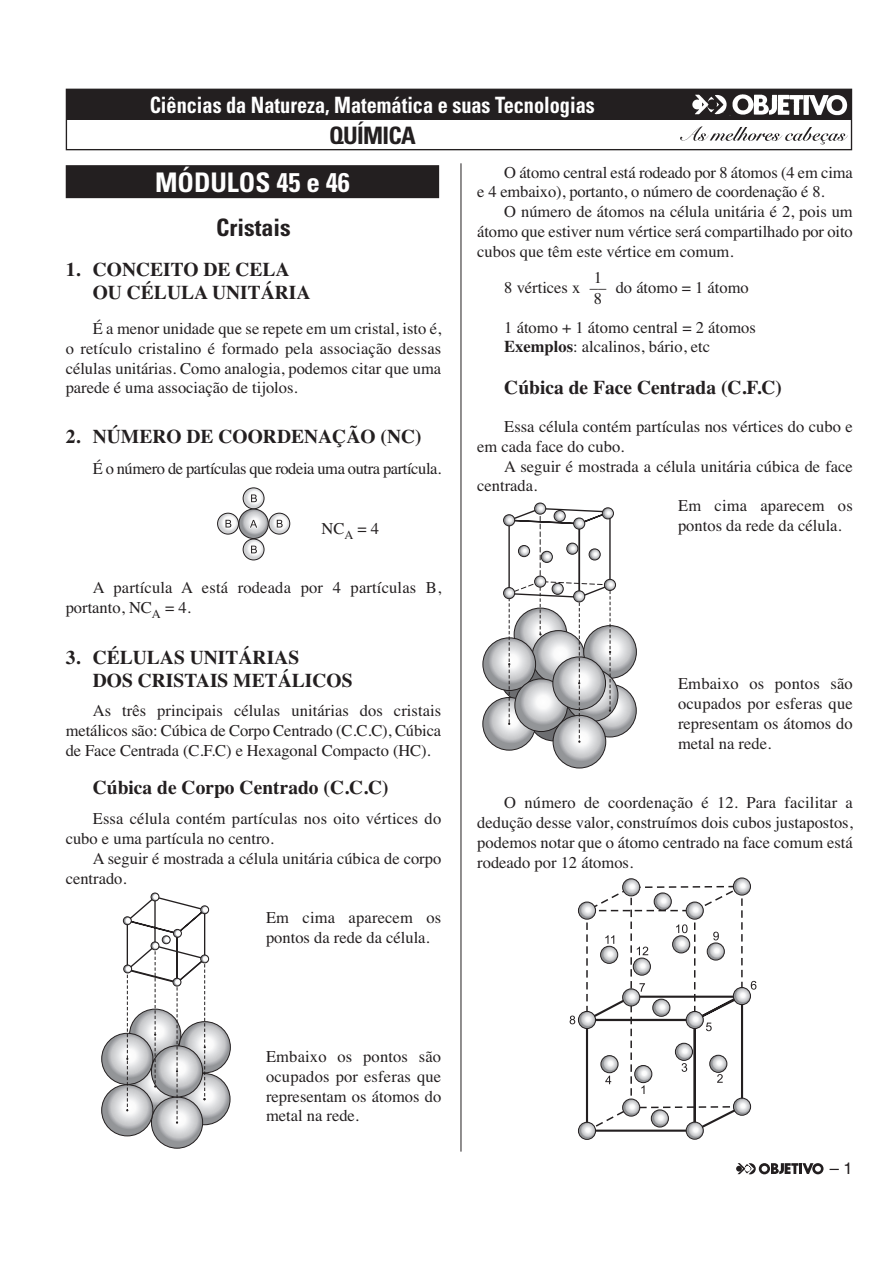
<style>
.page{position:relative;width:893px;height:1263px;background:#fff}
.page>*{position:absolute;margin:0;border:0;box-sizing:border-box;transform-origin:0 0}
.t1{font:700 condensed 27px "Univers";color:#fff}
.t2{font:700 condensed 24px "Univers";color:#231f20}
.t3{font:700 condensed 24px "Univers";letter-spacing:-.03em;color:#231f20}
.t4{font:700 condensed 22.5px "Univers";color:#fff;scale:.9 1}
.t5{font:700 19.5px/23.4px "Times";color:#231f20}
.t6{font:16.5px/19.8px "Times";color:#231f20}
.t7{font:16.5px "Times";letter-spacing:-.025em;color:#231f20}
.t8{font:16.5px "Helvetica";color:#231f20}
.s1{font-weight:700}
</style>
<div class="page">
<div style="left:67px;top:167px;width:371px;height:30px;background:#231f20"></div>
<div style="left:66px;top:165px;width:373px;height:33px;border:1px solid #231f20"></div>
<svg style="left:179px;top:1074px;width:51px;height:51px"></svg>
<svg style="left:151px;top:1097px;width:52px;height:51px"></svg>
<svg style="left:179px;top:1022px;width:51px;height:51px"></svg>
<svg style="left:102px;top:1033px;width:51px;height:51px"></svg>
<svg style="left:102px;top:1085px;width:51px;height:51px"></svg>
<div style="left:101px;top:1085px;width:52px;height:51px;border:1px solid #231f20;border-radius:50%"></div>
<svg style="left:123px;top:893px;width:86px;height:231px"></svg>
<svg style="left:243px;top:488px;width:21px;height:21px"></svg>
<div style="left:243px;top:487px;width:21px;height:22px;border:1px solid #231f20;border-radius:50%"></div>
<svg style="left:239px;top:509px;width:29px;height:30px"></svg>
<div style="left:238px;top:509px;width:31px;height:30px;border:1px solid #231f20;border-radius:50%"></div>
<svg style="left:248px;top:515px;width:11px;height:14px"></svg>
<svg style="left:251px;top:494px;width:6px;height:8px"></svg>
<svg style="left:243px;top:539px;width:21px;height:21px"></svg>
<div style="left:243px;top:539px;width:21px;height:21px;border:1px solid #231f20;border-radius:50%"></div>
<svg style="left:251px;top:546px;width:6px;height:7px"></svg>
<svg style="left:269px;top:513px;width:21px;height:21px"></svg>
<div style="left:268px;top:513px;width:22px;height:22px;border:1px solid #231f20;border-radius:50%"></div>
<svg style="left:277px;top:520px;width:5px;height:8px"></svg>
<svg style="left:217px;top:513px;width:21px;height:21px"></svg>
<div style="left:217px;top:513px;width:22px;height:22px;border:1px solid #231f20;border-radius:50%"></div>
<svg style="left:225px;top:520px;width:6px;height:8px"></svg>
<svg style="left:483px;top:697px;width:52px;height:53px"></svg>
<div style="left:482px;top:697px;width:53px;height:53px;border:1px solid #231f20;border-radius:50%"></div>
<svg style="left:583px;top:684px;width:53px;height:53px"></svg>
<svg style="left:583px;top:626px;width:53px;height:52px"></svg>
<svg style="left:483px;top:638px;width:52px;height:53px"></svg>
<svg style="left:553px;top:715px;width:52px;height:53px"></svg>
<svg style="left:503px;top:503px;width:113px;height:240px"></svg>
<svg style="left:686px;top:1122px;width:17px;height:17px"></svg>
<div style="left:686px;top:1122px;width:17px;height:18px;border:1px solid #231f20;border-radius:50%"></div>
<svg style="left:578px;top:1011px;width:17px;height:18px"></svg>
<div style="left:578px;top:1011px;width:18px;height:18px;border:1px solid #231f20;border-radius:50%"></div>
<svg style="left:733px;top:878px;width:17px;height:17px"></svg>
<div style="left:733px;top:878px;width:17px;height:17px;border:1px solid #231f20;border-radius:50%"></div>
<svg style="left:578px;top:902px;width:17px;height:17px"></svg>
<div style="left:578px;top:902px;width:18px;height:17px;border:1px solid #231f20;border-radius:50%"></div>
<svg style="left:622px;top:879px;width:17px;height:17px"></svg>
<div style="left:622px;top:878px;width:18px;height:18px;border:1px solid #231f20;border-radius:50%"></div>
<svg style="left:569px;top:1016px;width:6px;height:8px"></svg>
<svg style="left:584px;top:885px;width:172px;height:249px"></svg>
<svg style="left:578px;top:1122px;width:17px;height:17px"></svg>
<div style="left:578px;top:1122px;width:18px;height:18px;border:1px solid #231f20;border-radius:50%"></div>
<svg style="left:736px;top:1163px;width:87px;height:11px"></svg>
<div style="left:675px;top:90px;width:176px;height:30px;background:#231f20"></div>
<div style="left:66px;top:89px;width:786px;height:61px;border:1px solid #231f20"></div>
<div style="left:66px;top:90px;width:612px;height:30px;background:#231f20"></div>
<svg style="left:680px;top:126px;width:168px;height:18px"></svg>
<img style="left:692px;top:94px;width:156px;height:22px">
<hr style="left:460px;top:163px;width:1px;height:989px;background:#231f20">
<h3 class="t4" style="left:150px;top:97px;width:496px">Ciências da Natureza, Matemática e suas Tecnologias</h3>
<h2 class="t3" style="left:329px;top:127px;width:88px">QUÍMICA</h2>
<h1 class="t1" style="left:155px;top:173px;width:196px">MÓDULOS 45 e 46</h1>
<h2 class="t2" style="left:216px;top:219px;width:76px">Cristais</h2>
<p class="t5" style="left:93px;top:259px;width:219px;text-indent:-27px">1. CONCEITO DE CELA<br>OU CÉLULA UNITÁRIA</p>
<p class="t6" style="left:66px;top:320px;width:377px;text-align:justify;text-indent:27px">É a menor unidade que se repete em um cristal, isto é, o retículo cristalino é formado pela associação dessas células unitárias. Como analogia, podemos citar que uma parede é uma associação de tijolos.</p>
<p class="t5" style="left:66px;top:426px;width:357px">2. NÚMERO DE COORDENAÇÃO (NC)</p>
<p class="t7" style="left:93px;top:463px;width:350px">É o número de partículas que rodeia uma outra partícula.</p>
<p class="t6" style="left:321px;top:520px;width:59px">NC<sub>A</sub> = 4</p>
<p class="t6" style="left:66px;top:579px;width:377px;text-indent:27px">A partícula A está rodeada por 4 partículas B, portanto, NC<sub>A</sub> = 4.</p>
<p class="t5" style="left:93px;top:647px;width:261px;text-indent:-27px">3. CÉLULAS UNITÁRIAS<br>DOS CRISTAIS METÁLICOS</p>
<p class="t6" style="left:66px;top:702px;width:377px;text-align:justify;text-indent:27px">As três principais células unitárias dos cristais metálicos são: Cúbica de Corpo Centrado (C.C.C), Cú bica de Face Centrada (C.F.C) e Hexagonal Compacto (HC).</p>
<p class="t5" style="left:93px;top:778px;width:297px">Cúbica de Corpo Centrado (C.C.C)</p>
<p class="t6" style="left:66px;top:810px;width:377px;text-indent:27px">Essa célula contém partículas nos oito vértices do cubo e uma partícula no centro.</p>
<p class="t6" style="left:66px;top:850px;width:377px;text-indent:27px">A seguir é mostrada a célula unitária cúbica de corpo centrado.</p>
<p class="t6" style="left:266px;top:909px;width:177px">Em cima aparecem os pontos da rede da cé lula.</p>
<p class="t6" style="left:477px;top:164px;width:377px;text-indent:27px">O átomo central está rodeado por 8 átomos (4 em cima e 4 embaixo), portanto, o número de coordenação é 8.</p>
<p class="t6" style="left:477px;top:203px;width:377px;text-align:justify;text-indent:27px">O número de átomos na célula unitária é 2, pois um átomo que estiver num vértice será compartilhado por oito cubos que têm este vértice em comum.</p>
<p class="t6" style="left:504px;top:279px;width:78px">8 vértices x</p>
<p class="t6" style="left:615px;top:279px;width:135px">do átomo = 1 átomo</p>
<p class="t6" style="left:504px;top:319px;width:253px">1 átomo + 1 átomo central = 2 átomos<br><span class="s1">Exemplos</span>: alcalinos, bário, etc</p>
<p class="t5" style="left:504px;top:378px;width:279px">Cúbica de Face Centrada (C.F.C)</p>
<p class="t6" style="left:477px;top:418px;width:377px;text-indent:27px">Essa célula contém partículas nos vértices do cubo e em cada face do cubo.</p>
<p class="t6" style="left:504px;top:458px;width:350px">A seguir é mostrada a célula unitária cúbica de face</p>
<p class="t6" style="left:477px;top:477px;width:62px">centrada.</p>
<p class="t6" style="left:678px;top:497px;width:176px">Em cima aparecem os</p>
<p class="t6" style="left:678px;top:517px;width:165px">pontos da rede da cé lula.</p>
<p class="t6" style="left:594px;top:269px;width:10px">1</p>
<p class="t6" style="left:589px;top:279px;width:18px">––</p>
<p class="t6" style="left:594px;top:290px;width:10px">8</p>
<p class="t6" style="left:678px;top:675px;width:176px;text-align:justify">Embaixo os pontos são ocupados por esferas que repre sentam os áto mos do metal na rede.</p>
<p class="t6" style="left:477px;top:794px;width:377px;text-align:justify;text-indent:27px">O número de coordenação é 12. Para facilitar a dedução desse valor, construímos dois cubos justapostos, podemos notar que o átomo centrado na face comum está rodeado por 12 átomos.</p>
<p class="t6" style="left:266px;top:1048px;width:177px;text-align:justify">Embaixo os pontos são ocupados por es feras que repre sentam os áto mos do metal na rede.</p>
<p class="t8" style="left:829px;top:1162px;width:24px">– 1</p>
</div>
